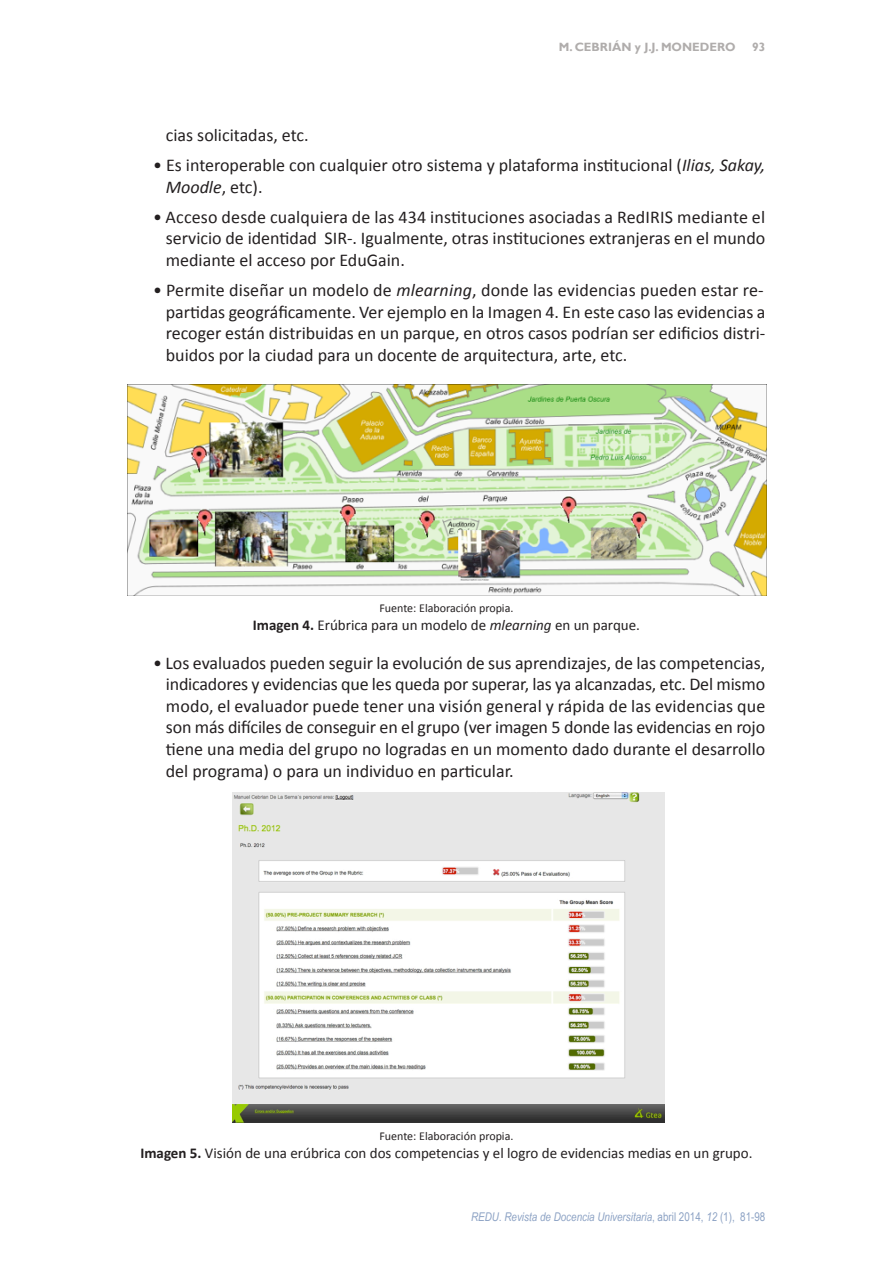
<style>
.page{position:relative;width:893px;height:1263px;background:#fff}
.page>*{position:absolute;margin:0;border:0;box-sizing:border-box;transform-origin:0 0}
.t1{font:18px "Calibri";color:#231f20}
.t2{font:italic 18px "Calibri";color:#231f20}
.t3{font:15px "Calibri";color:#231f20}
.t4{font:italic 12px "Arial Narrow";color:#8ca2c4}
.t5{font:12px "Calibri";color:#231f20}
.t6{font:700 12px "Gill Sans";color:#b0adac}
.s1{font-style:italic}
.s2{font-style:normal}
.s3{font-weight:700}
</style>
<div class="page">
<img style="left:128px;top:385px;width:638px;height:211px">
<img style="left:233px;top:792px;width:431px;height:331px">
<p class="t6" style="left:559px;top:40px;width:178px">M. CEBRIÁN y J.J. MONEDERO</p>
<p class="t6" style="left:752px;top:40px;width:15px">93</p>
<p class="t1" style="left:166px;top:124px;width:144px">cias solicitadas, etc.</p>
<p class="t1" style="left:153px;top:154px;width:614px">• Es interoperable con cualquier otro sistema y plataforma institucional (<span class="s1">Ilias, Sakay,</span></p>
<p class="t2" style="left:166px;top:175px;width:98px">Moodle<span class="s2">, etc).</span></p>
<p class="t1" style="left:153px;top:206px;width:614px">• Acceso desde cualquiera de las 434 instituciones asociadas a RedIRIS mediante el</p>
<p class="t1" style="left:166px;top:227px;width:601px">servicio de identidad SIR-. Igualmente, otras instituciones extranjeras en el mundo</p>
<p class="t1" style="left:166px;top:249px;width:241px">mediante el acceso por EduGain.</p>
<p class="t1" style="left:153px;top:279px;width:612px">• Permite diseñar un modelo de <span class="s1">mlearning</span>, donde las evidencias pueden estar re-</p>
<p class="t1" style="left:166px;top:300px;width:601px">partidas geográficamente. Ver ejemplo en la Imagen 4. En este caso las evidencias a</p>
<p class="t1" style="left:166px;top:322px;width:601px">recoger están distribuidas en un parque, en otros casos podrían ser edificios distri-</p>
<p class="t1" style="left:166px;top:344px;width:463px">buidos por la ciudad para un docente de arquitectura, arte, etc.</p>
<p class="t5" style="left:379px;top:600px;width:136px">Fuente: Elaboración propia.</p>
<p class="t3" style="left:253px;top:616px;width:389px"><span class="s3">Imagen 4.</span> Erúbrica para un modelo de <span class="s1">mlearning</span> en un parque.</p>
<p class="t1" style="left:153px;top:651px;width:614px">• Los evaluados pueden seguir la evolución de sus aprendizajes, de las competencias,</p>
<p class="t1" style="left:166px;top:673px;width:601px">indicadores y evidencias que les queda por superar, las ya alcanzadas, etc. Del mismo</p>
<p class="t1" style="left:166px;top:694px;width:601px">modo, el evaluador puede tener una visión general y rápida de las evidencias que</p>
<p class="t1" style="left:166px;top:716px;width:601px">son más difíciles de conseguir en el grupo (ver imagen 5 donde las evidencias en rojo</p>
<p class="t1" style="left:166px;top:738px;width:601px">tiene una media del grupo no logradas en un momento dado durante el desarrollo</p>
<p class="t1" style="left:166px;top:759px;width:349px">del programa) o para un individuo en particular.</p>
<p class="t5" style="left:379px;top:1129px;width:136px">Fuente: Elaboración propia.</p>
<p class="t3" style="left:140px;top:1144px;width:614px"><span class="s3">Imagen 5.</span> Visión de una erúbrica con dos competencias y el logro de evidencias medias en un grupo.</p>
<p class="t4" style="left:471px;top:1208px;width:296px">REDU. Revista de Docencia Universitaria<span class="s2">, abril 2014,</span> 12 <span class="s2">(1), 81-98</span></p>
</div>
